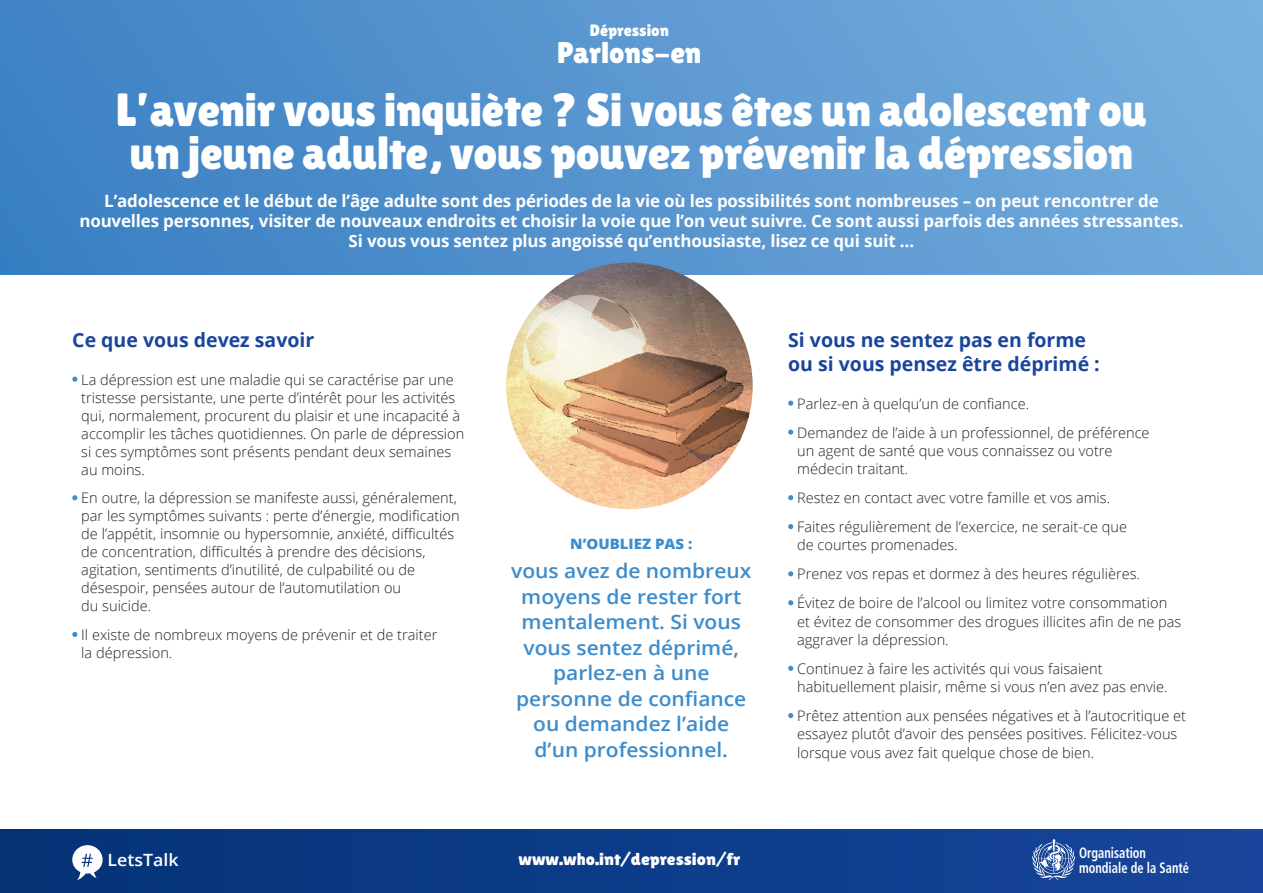
<style>
.page{position:relative;width:1263px;height:893px;background:#fff}
.page>*{position:absolute;margin:0;border:0;box-sizing:border-box;transform-origin:0 0}
.t1{font:46.5px/43.5px "Lilita One";letter-spacing:-.01em;color:#fff}
.t2{font:30px "Lilita One";color:#fff}
.t3{font:600 19.95px/25.5px "Open Sans";color:#3d8ccb;text-align:center;scale:1.05 1}
.t4{font:700 19.5px/24.3px "Open Sans";color:#1a459c}
.t5{font:17.1px "Lilita One";color:#fff;scale:1.05 1}
.t6{font:700 16.95px/20.2px "Open Sans";letter-spacing:-.01em;color:#fff;text-align:center}
.t7{font:600 16.95px "Open Sans";color:#fff;scale:1.05 1}
.t8{font:16.5px "Lilita One";color:#fff}
.t9{font:700 condensed 15px/15px "Frutiger";color:#fff;scale:.83 1}
.t10{font:300 14.55px/18px "Open Sans";color:#231f20}
.t11{font:800 14.25px "Open Sans";color:#3d8ccb;scale:1.05 1}
</style>
<div class="page">
<div style="left:0;top:829px;width:1263px;height:64px;background:linear-gradient(to right,#043275,#17459c)"></div>
<svg style="left:72px;top:845px;width:31px;height:35px"></svg>
<div style="left:0;top:0;width:1263px;height:275px;background:linear-gradient(to right,#3b80c2,#76aede)"></div>
<img style="left:506px;top:263px;width:247px;height:246px;border-radius:123px">
<svg style="left:1032px;top:839px;width:43px;height:41px;background:#5c7cb5"></svg>
<svg style="left:72px;top:377px;width:5px;height:5px"></svg>
<svg style="left:72px;top:495px;width:5px;height:5px"></svg>
<svg style="left:72px;top:632px;width:5px;height:5px"></svg>
<svg style="left:788px;top:401px;width:5px;height:5px"></svg>
<svg style="left:788px;top:430px;width:5px;height:5px"></svg>
<svg style="left:788px;top:495px;width:5px;height:5px"></svg>
<svg style="left:788px;top:524px;width:5px;height:5px"></svg>
<svg style="left:788px;top:571px;width:5px;height:5px"></svg>
<svg style="left:788px;top:600px;width:5px;height:5px"></svg>
<svg style="left:788px;top:666px;width:5px;height:5px"></svg>
<svg style="left:788px;top:713px;width:5px;height:5px"></svg>
<p class="t8" style="left:590px;top:21px;width:80px">Dépression</p>
<h2 class="t2" style="left:557px;top:35px;width:146px">Parlons-en</h2>
<h1 class="t1" style="left:116px;top:88px;width:1032px">L’avenir vous inquiète ? Si vous êtes un adolescent ou un jeune adulte, vous pouvez prévenir la dépression</h1>
<p class="t6" style="left:79px;top:190px;width:1106px">L’adolescence et le début de l’âge adulte sont des périodes de la vie où les possibilités sont nombreuses – on peut rencontrer de nouvelles personnes, visiter de nouveaux endroits et choisir la voie que l’on veut suivre. Ce sont aussi parfois des années stressantes.<br>Si vous vous sentez plus angoissé qu’enthousiaste, lisez ce qui suit …</p>
<h3 class="t4" style="left:72px;top:327px;width:244px">Ce que vous devez savoir</h3>
<p class="t10" style="left:81px;top:370px;width:385px">La dépression est une maladie qui se caractérise par une tristesse persistante, une perte d’intérêt pour les activités qui, normalement, procurent du plaisir et une incapacité à accomplir les tâches quotidiennes. On parle de dépression si ces symptômes sont présents pendant deux semaines au moins.</p>
<p class="t10" style="left:81px;top:489px;width:380px">En outre, la dépression se manifeste aussi, généralement, par les symptômes suivants : perte d’énergie, modification de l’appétit, insomnie ou hypersomnie, anxiété, difficultés de concentration, difficultés à prendre des décisions, agitation, sentiments d’inutilité, de culpabilité ou de désespoir, pensées autour de l’automutilation ou<br>du suicide.</p>
<p class="t10" style="left:81px;top:625px;width:358px">Il existe de nombreux moyens de prévenir et de traiter la dépression.</p>
<p class="t11" style="left:570px;top:533px;width:118px">N’OUBLIEZ PAS :</p>
<h3 class="t3" style="left:511px;top:558px;width:230px">vous avez de nombreux moyens de rester fort mentalement. Si vous vous sentez déprimé, parlez-en à une personne de confiance ou demandez l’aide d’un professionnel.</h3>
<p class="t7" style="left:107px;top:848px;width:69px">LetsTalk</p>
<p class="t5" style="left:518px;top:850px;width:213px">www.who.int/depression/fr</p>
<h3 class="t4" style="left:788px;top:327px;width:313px">Si vous ne sentez pas en forme ou si vous pensez être déprimé :</h3>
<p class="t10" style="left:797px;top:389px;width:354px;line-height:29px">Parlez-en à quelqu’un de confiance.<br>Demandez de l’aide à un professionnel, de préférence</p>
<p class="t10" style="left:797px;top:441px;width:317px">un agent de santé que vous connaissez ou votre médecin traitant.</p>
<p class="t10" style="left:797px;top:483px;width:331px;line-height:29px">Restez en contact avec votre famille et vos amis.<br>Faites régulièrement de l’exercice, ne serait-ce que</p>
<p class="t10" style="left:797px;top:530px;width:372px;line-height:29px">de courtes promenades.<br>Prenez vos repas et dormez à des heures régulières.<br>Évitez de boire de l’alcool ou limitez votre consommation</p>
<p class="t10" style="left:797px;top:612px;width:386px">et évitez de consommer des drogues illicites afin de ne pas aggraver la dépression.</p>
<p class="t10" style="left:797px;top:659px;width:372px">Continuez à faire les activités qui vous faisaient habituellement plaisir, même si vous n’en avez pas envie.</p>
<p class="t10" style="left:797px;top:706px;width:390px">Prêtez attention aux pensées négatives et à l’autocritique et essayez plutôt d’avoir des pensées positives. Félicitez-vous lorsque vous avez fait quelque chose de bien.</p>
<p class="t9" style="left:1079px;top:845px;width:134px">Organisation mondiale de la Santé</p>
</div>
